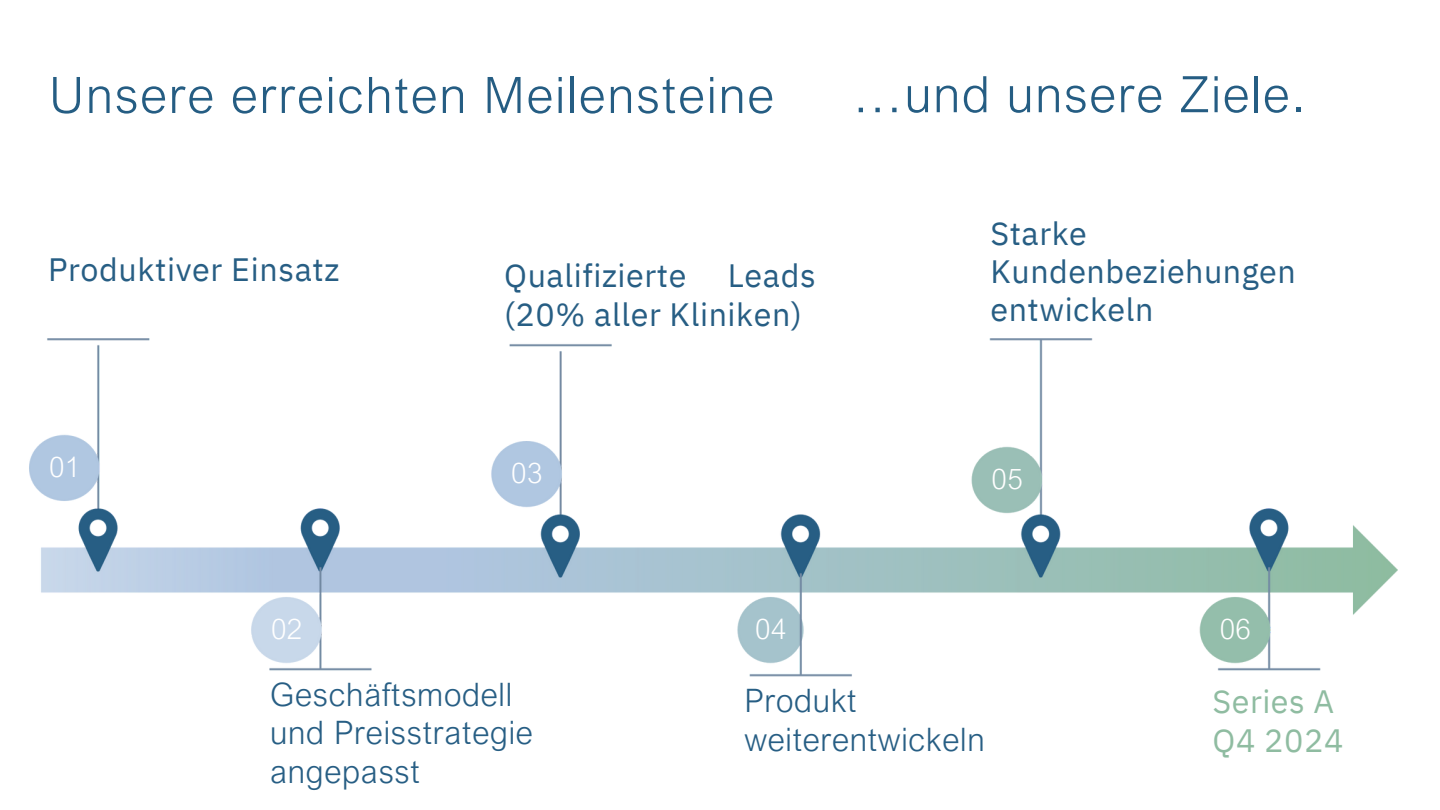
<style>
.page{position:relative;width:1440px;height:810px;background:#fff}
.page>*{position:absolute;margin:0;border:0;box-sizing:border-box;transform-origin:0 0}
.t1{font:300 50.3px "Arial Nova";letter-spacing:.04em;color:#255d83}
.t2{font:32.3px/38.2px "IBM Plex Sans";letter-spacing:.02em;color:#275e84}
.t3{font:300 32.3px/38.2px "Arial Nova";letter-spacing:.025em;color:#275e84}
.t4{font:32.3px "IBM Plex Sans";letter-spacing:.015em;color:#8fbca1}
.t5{font:300 27.8px "Arial Nova";letter-spacing:.01em;color:#fff}
</style>
<div class="page">
<img style="left:29px;top:338px;width:1369px;height:339px">
<p class="t1" style="left:49px;top:64px;width:726px">Unsere erreichten Meilensteine</p>
<p class="t1" style="left:852px;top:63px;width:454px">…und unsere Ziele.</p>
<p class="t2" style="left:48px;top:250px;width:293px">Produktiver Einsatz</p>
<p class="t2" style="left:504px;top:256px;width:184px">Qualifizierte</p>
<p class="t2" style="left:504px;top:255px;width:313px;line-height:39px;text-indent:224px">Leads (20% aller Kliniken)</p>
<p class="t5" style="left:49px;top:449px;width:33px">01</p>
<p class="t5" style="left:511px;top:455px;width:33px">03</p>
<p class="t2" style="left:991px;top:213px;width:307px">Starke<br>Kundenbeziehungen entwickeln</p>
<p class="t5" style="left:992px;top:461px;width:33px">05</p>
<p class="t5" style="left:271px;top:612px;width:33px">02</p>
<p class="t5" style="left:755px;top:612px;width:33px">04</p>
<p class="t5" style="left:1220px;top:612px;width:33px">06</p>
<p class="t3" style="left:270px;top:675px;width:264px">Geschäftsmodell und Preisstrategie angepasst</p>
<p class="t3" style="left:744px;top:681px;width:114px">Produkt</p>
<p class="t3" style="left:744px;top:719px;width:242px">weiterentwickeln</p>
<p class="t4" style="left:1213px;top:680px;width:123px">Series A</p>
<p class="t4" style="left:1213px;top:719px;width:132px">Q4 2024</p>
</div>
